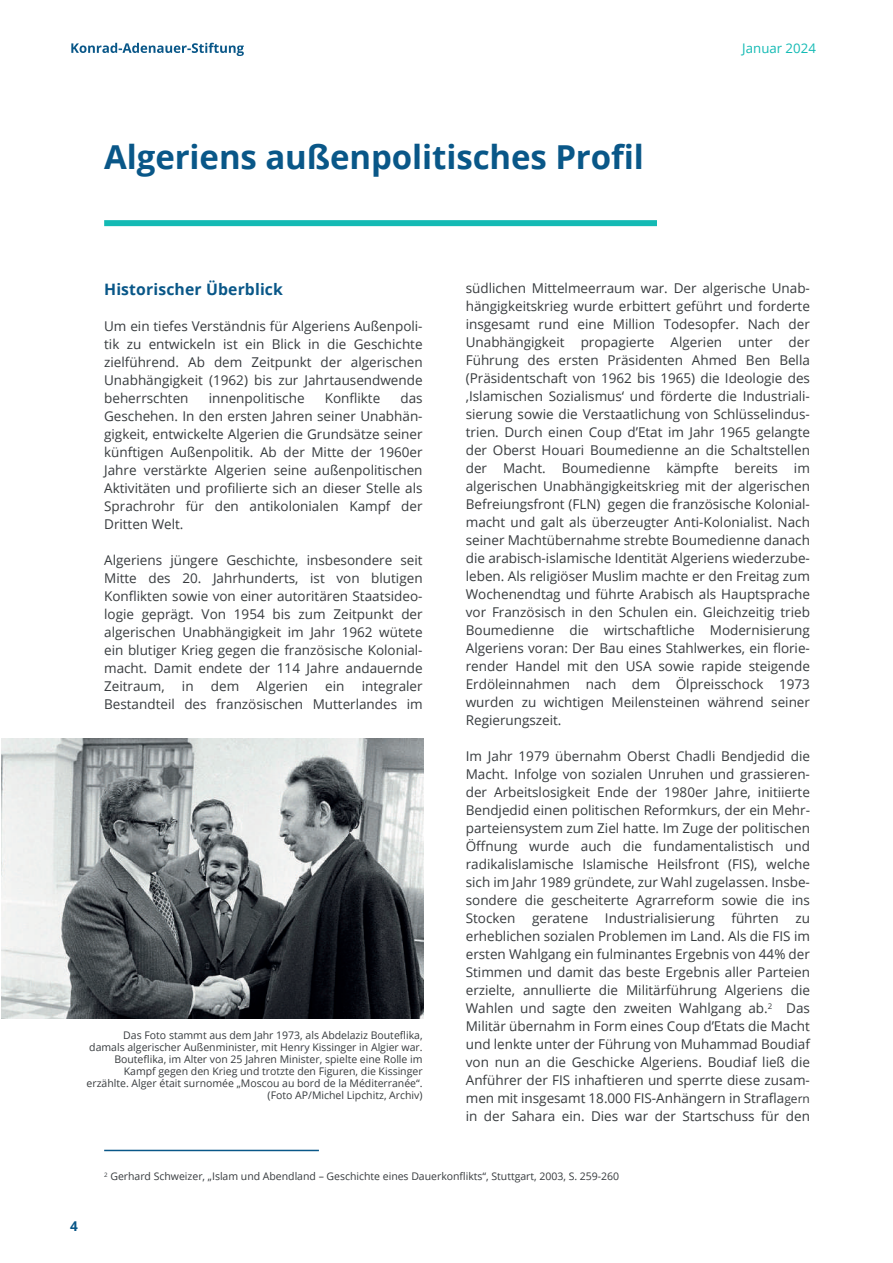
<style>
.page{position:relative;width:893px;height:1263px;background:#fff}
.page>*{position:absolute;margin:0;border:0;box-sizing:border-box;transform-origin:0 0}
.t1{font:700 33px "Open Sans";letter-spacing:-.005em;color:#095788}
.t2{font:700 15.75px "Open Sans";letter-spacing:.01em;color:#095788}
.t3{font:13.5px/18px "Open Sans";color:#373b3e;text-align:justify}
.t4{font:700 13.5px "Open Sans";color:#095788}
.t5{font:13.2px "Open Sans";color:#13bab4}
.t6{font:10.5px/12px "Open Sans";color:#373b3e;text-align:right}
.s1{font-size:12px}
</style>
<div class="page">
<img style="left:1px;top:738px;width:422px;height:280px">
<svg style="left:71px;top:43px;width:173px;height:13px"></svg>
<div style="left:104px;top:220px;width:553px;height:6px;background:#13bab4"></div>
<hr style="left:104px;top:1150px;width:215px;height:1px;background:#095788">
<h1 class="t1" style="left:104px;top:133px;width:541px">Algeriens außenpolitisches Profil</h1>
<p class="t5" style="left:742px;top:39px;width:75px">Januar 2024</p>
<p class="t2" style="left:104px;top:278px;width:180px">Historischer Überblick</p>
<p class="t3" style="left:104px;top:317px;width:320px">Um ein tiefes Verständnis für Algeriens Außenpoli&shy;tik zu entwickeln ist ein Blick in die Geschichte zielführend. Ab dem Zeitpunkt der algerischen Unabhängigkeit (1962) bis zur Jahrtausendwende beherrschten</p>
<p class="t3" style="left:209px;top:389px;width:97px">innenpolitische</p>
<p class="t3" style="left:325px;top:389px;width:57px">Konflikte</p>
<p class="t3" style="left:104px;top:389px;width:320px;text-indent:296px">das Geschehen. In den ersten Jahren seiner Unabhän&shy;gigkeit, entwickelte Algerien die Grundsätze seiner künftigen Außenpolitik. Ab der Mitte der 1960er Jahre verstärkte Algerien seine außenpolitischen Aktivitäten und profilierte sich an dieser Stelle als Sprachrohr für den antikolonialen Kampf der Dritten Welt.</p>
<p class="t3" style="left:104px;top:551px;width:320px">Algeriens jüngere Geschichte, insbesondere seit Mitte des 20. Jahrhunderts, ist von blutigen Konflikten sowie von einer autoritären Staatsideo&shy;logie geprägt. Von 1954 bis zum Zeitpunkt der algerischen Unabhängigkeit im Jahr 1962 wütete ein blutiger Krieg gegen die französische Kolonial&shy;macht. Damit endete der 114 Jahre andauernde Zeitraum,</p>
<p class="t3" style="left:104px;top:677px;width:320px;text-align:right">integraler<br>Bestandteil des französischen Mutterlandes im</p>
<p class="t3" style="left:182px;top:677px;width:13px">in</p>
<p class="t3" style="left:211px;top:677px;width:30px">dem</p>
<p class="t3" style="left:256px;top:677px;width:53px">Algerien</p>
<p class="t3" style="left:325px;top:677px;width:21px">ein</p>
<p class="t6" style="left:87px;top:1029px;width:338px">Das Foto stammt aus dem Jahr 1973, als Abdelaziz Bouteflika, damals algerischer Außenminister, mit Henry Kissinger in Algier war.<br>Bouteflika, im Alter von 25 Jahren Minister, spielte eine Rolle im Kampf gegen den Krieg und trotzte den Figuren, die Kissinger erzählte. Alger était surnomée „Moscou au bord de la Méditerranée“. (Foto AP/Michel Lipchitz, Archiv)</p>
<p class="t3" style="left:466px;top:279px;width:346px">südlichen Mittelmeerraum war. Der algerische Unab&shy;hängigkeitskrieg wurde erbittert geführt und forderte insgesamt rund eine Million Todesopfer. Nach der Unabhängigkeit propagierte Algerien unter der Führung des ersten Präsidenten Ahmed Ben Bella (Präsidentschaft von 1962 bis 1965) die Ideologie des ‚Islamischen Sozialismus‘ und förderte die Industriali&shy;sierung sowie die Verstaatlichung von Schlüsselindus&shy;trien. Durch einen Coup d’Etat im Jahr 1965 gelangte der Oberst Houari Boumedienne an die Schaltstellen der Macht. Boumedienne kämpfte bereits im algerischen Unabhängigkeitskrieg mit der algerischen Befreiungsfront (FLN) gegen die französische Kolonial&shy;macht und galt als überzeugter Anti-Kolonialist. Nach seiner Machtübernahme strebte Boumedienne danach die arabisch-islamische Identität Algeriens wiederzube&shy;leben. Als religiöser Muslim machte er den Freitag zum Wochenendtag und führte Arabisch als Hauptsprache vor Französisch in den Schulen ein. Gleichzeitig trieb Boumedienne die wirtschaftliche Modernisierung Algeriens voran: Der Bau eines Stahlwerkes, ein florie&shy;render Handel mit den USA sowie rapide steigende Erdöleinnahmen nach dem Ölpreisschock 1973 wurden zu wichtigen Meilensteinen während seiner Regierungszeit.</p>
<p class="t3" style="left:466px;top:747px;width:346px">Im Jahr 1979 übernahm Oberst Chadli Bendjedid die Macht. Infolge von sozialen Unruhen und grassieren&shy;der Arbeitslosigkeit Ende der 1980er Jahre, initiierte Bendjedid einen politischen Reformkurs, der ein Mehr&shy;parteiensystem zum Ziel hatte. Im Zuge der politischen Öffnung wurde auch die fundamentalistisch und radikalislamische Islamische Heilsfront (FIS), welche sich im Jahr 1989 gründete, zur Wahl zugelassen. Insbe&shy;sondere die gescheiterte Agrarreform sowie die ins Stocken geratene Industrialisierung führten zu erheblichen sozialen Problemen im Land. Als die FIS im ersten Wahlgang ein fulminantes Ergebnis von 44% der Stimmen und damit das beste Ergebnis aller Parteien erzielte, annullierte die Militärführung Algeriens die Wahlen und sagte den zweiten Wahlgang ab.<sup>2</sup> Das Militär übernahm in Form eines Coup d’Etats die Macht und lenkte unter der Führung von Muhammad Boudiaf von nun an die Geschicke Algeriens. Boudiaf ließ die Anführer der FIS inhaftieren und sperrte diese zusam&shy;men mit insgesamt 18.000 FIS-Anhängern in Strafla<span class="s1">gern </span>in der Sahara ein. Dies war der Startschuss für den</p>
<p class="t4" style="left:70px;top:1217px;width:9px">4</p>
<p class="t6" style="left:104px;top:1170px;width:517px"><sup>2</sup> Gerhard Schweizer, „Islam und Abendland – Geschichte eines Dauerkonflikts“, Stuttgart, 2003, S. 259-260</p>
</div>
